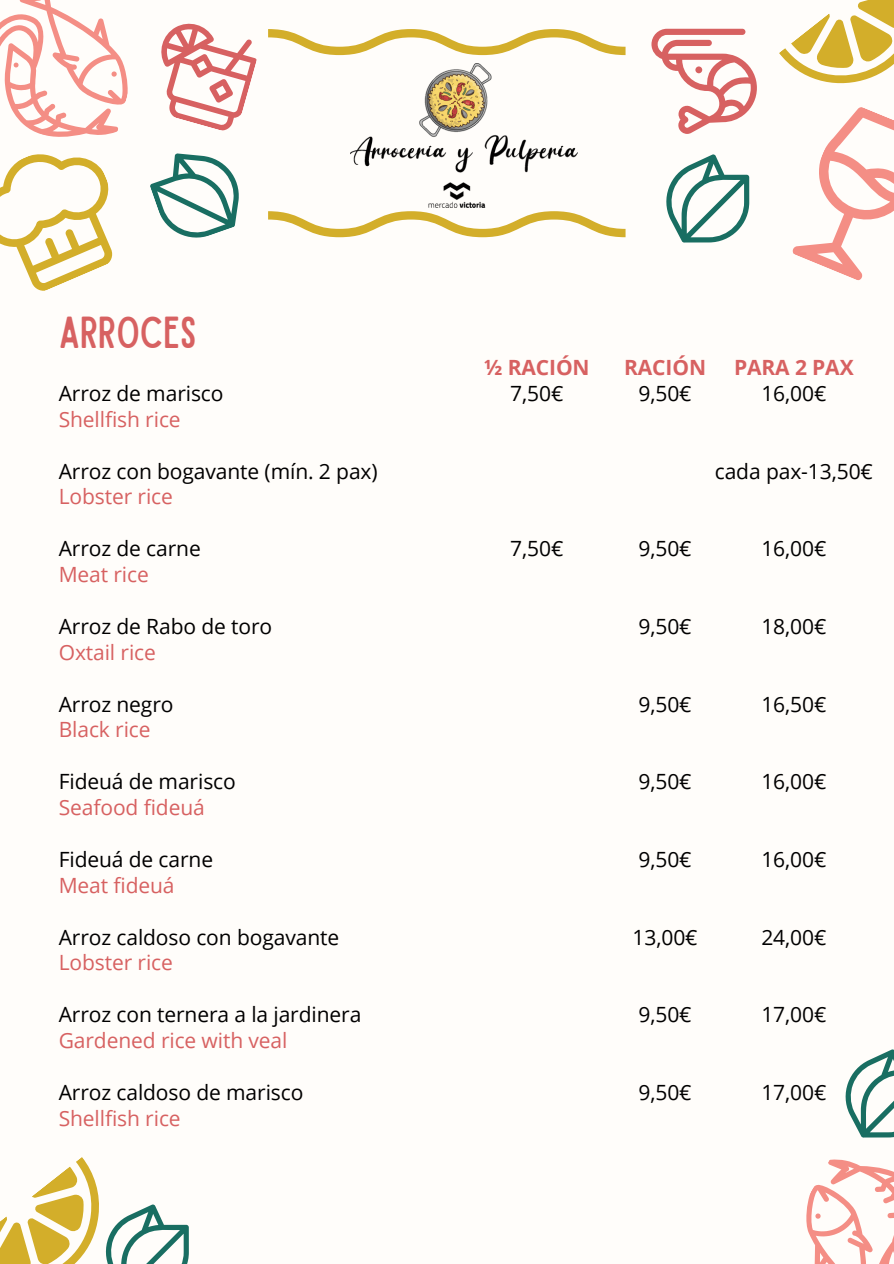
<style>
.page{position:relative;width:894px;height:1264px;background:#fff}
.page>*{position:absolute;margin:0;border:0;box-sizing:border-box;transform-origin:0 0}
.t1{font:36px "Sailors Condensed";color:#d76161}
.t2{font:21px "Open Sans";letter-spacing:-.005em;color:#000}
.t3{font:21px "Open Sans";letter-spacing:-.005em;color:#d76161}
.t4{font:700 21px/25.8px "Open Sans";letter-spacing:-.005em;color:#d76161;text-align:center}
.s1{font-weight:400;color:#000}
</style>
<div class="page">
<div style="left:0;top:0;width:893px;height:1263px;background:#fffdfa"></div>
<svg style="left:651px;top:29px;width:105px;height:104px"></svg>
<svg style="left:806px;top:1049px;width:87px;height:214px"></svg>
<svg style="left:666px;top:154px;width:83px;height:89px"></svg>
<svg style="left:779px;top:0;width:114px;height:281px"></svg>
<svg style="left:0;top:1157px;width:189px;height:106px"></svg>
<svg style="left:0;top:0;width:257px;height:291px"></svg>
<svg style="left:268px;top:29px;width:356px;height:26px"></svg>
<svg style="left:268px;top:211px;width:356px;height:26px"></svg>
<img style="left:350px;top:63px;width:227px;height:144px">
<p class="t1" style="left:59px;top:316px;width:139px">ARROCES</p>
<p class="t2" style="left:59px;top:378px;width:166px">Arroz de marisco</p>
<p class="t3" style="left:59px;top:404px;width:123px">Shellfish rice</p>
<p class="t2" style="left:59px;top:456px;width:320px">Arroz con bogavante (mín. 2 pax)</p>
<p class="t3" style="left:59px;top:482px;width:116px">Lobster rice</p>
<p class="t2" style="left:59px;top:534px;width:143px">Arroz de carne</p>
<p class="t3" style="left:59px;top:559px;width:92px">Meat rice</p>
<p class="t2" style="left:59px;top:611px;width:215px">Arroz de Rabo de toro</p>
<h1 class="t3" style="left:59px;top:637px;width:99px">Oxtail rice</h1>
<p class="t2" style="left:59px;top:689px;width:116px">Arroz negro</p>
<p class="t3" style="left:59px;top:715px;width:93px">Black rice</p>
<p class="t2" style="left:59px;top:766px;width:178px">Fideuá de marisco</p>
<p class="t3" style="left:59px;top:792px;width:147px">Seafood fideuá</p>
<p class="t2" style="left:59px;top:844px;width:156px">Fideuá de carne</p>
<p class="t3" style="left:59px;top:870px;width:117px">Meat fideuá</p>
<p class="t2" style="left:59px;top:922px;width:282px">Arroz caldoso con bogavante</p>
<p class="t3" style="left:59px;top:948px;width:116px">Lobster rice</p>
<p class="t2" style="left:59px;top:999px;width:304px">Arroz con ternera a la jardinera</p>
<p class="t3" style="left:59px;top:1025px;width:230px">Gardened rice with veal</p>
<p class="t2" style="left:59px;top:1077px;width:246px">Arroz caldoso de marisco</p>
<p class="t3" style="left:59px;top:1103px;width:123px">Shellfish rice</p>
<p class="t4" style="left:484px;top:354px;width:107px">½ RACIÓN<br><span class="s1">7,50€</span></p>
<p class="t2" style="left:510px;top:534px;width:55px">7,50€</p>
<p class="t4" style="left:624px;top:354px;width:83px">RACIÓN<br><span class="s1">9,50€</span></p>
<h2 class="t4" style="left:733px;top:354px;width:121px">PARA 2 PAX<br><span class="s1">16,00€</span></h2>
<p class="t2" style="left:638px;top:534px;width:55px">9,50€</p>
<p class="t2" style="left:714px;top:456px;width:159px">cada pax-13,50€</p>
<p class="t2" style="left:761px;top:534px;width:66px">16,00€</p>
<p class="t2" style="left:638px;top:611px;width:55px">9,50€</p>
<p class="t2" style="left:761px;top:611px;width:66px">18,00€</p>
<p class="t2" style="left:638px;top:689px;width:55px">9,50€</p>
<h2 class="t2" style="left:761px;top:689px;width:66px">16,50€</h2>
<p class="t2" style="left:638px;top:766px;width:55px">9,50€</p>
<p class="t2" style="left:761px;top:766px;width:66px">16,00€</p>
<p class="t2" style="left:638px;top:844px;width:55px">9,50€</p>
<p class="t2" style="left:761px;top:844px;width:66px">16,00€</p>
<p class="t2" style="left:632px;top:922px;width:66px">13,00€</p>
<p class="t2" style="left:761px;top:922px;width:66px">24,00€</p>
<p class="t2" style="left:638px;top:999px;width:55px">9,50€</p>
<p class="t2" style="left:761px;top:999px;width:66px">17,00€</p>
<p class="t2" style="left:638px;top:1077px;width:55px">9,50€</p>
<p class="t2" style="left:761px;top:1077px;width:66px">17,00€</p>
</div>
